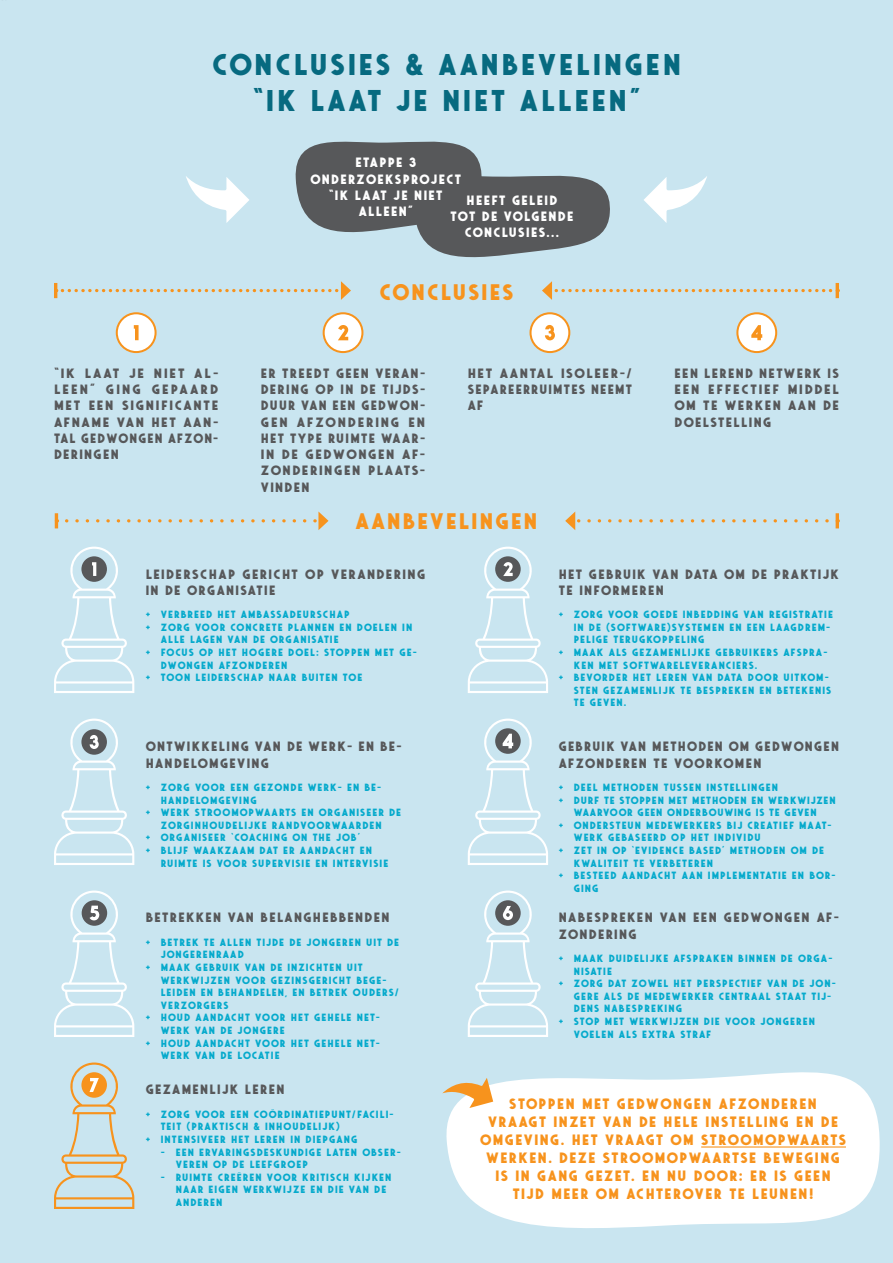
<style>
.page{position:relative;width:893px;height:1263px;background:#c9e5f0}
.page>*{position:absolute;margin:0;border:0;box-sizing:border-box;transform-origin:0 0}
.t1{font:700 30px/36px "Saveur Sans";letter-spacing:.1em;color:#076a80;text-align:center}
.t2{font:700 22.5px "Saveur Sans";letter-spacing:.1em;color:#f7931d}
.t3{font:700 15px/18px "Saveur Sans";letter-spacing:.1em;color:#f7931d;text-align:center}
.t4{font:700 13.5px/16.2px "Saveur Sans";letter-spacing:.1em;color:#57585a}
.t5{font:700 13.5px/16.2px "Saveur Sans";letter-spacing:.1em;color:#fff;text-align:center}
.t6{font:700 10.5px/12.6px "Saveur Sans";letter-spacing:.1em;color:#06aacc}
.t7{font:700 10.5px "Saveur Sans";letter-spacing:.08em;color:#06aacc}
</style>
<div class="page">
<svg style="left:0;top:0;width:17px;height:1px"></svg>
<div style="left:117px;top:313px;width:39px;height:39px;background:#fff;border-radius:50%"></div>
<div style="left:116px;top:312px;width:41px;height:41px;border:2px solid #f7931d;border-radius:50%"></div>
<svg style="left:134px;top:325px;width:5px;height:15px"></svg>
<div style="left:324px;top:313px;width:38px;height:39px;background:#fff;border-radius:50%"></div>
<div style="left:323px;top:312px;width:40px;height:41px;border:2px solid #f7931d;border-radius:50%"></div>
<svg style="left:338px;top:325px;width:10px;height:15px"></svg>
<div style="left:530px;top:313px;width:39px;height:39px;background:#fff;border-radius:50%"></div>
<div style="left:529px;top:312px;width:41px;height:41px;border:2px solid #f7931d;border-radius:50%"></div>
<svg style="left:545px;top:325px;width:10px;height:15px"></svg>
<div style="left:737px;top:313px;width:39px;height:39px;background:#fff;border-radius:50%"></div>
<div style="left:736px;top:312px;width:41px;height:41px;border:2px solid #f7931d;border-radius:50%"></div>
<svg style="left:751px;top:325px;width:11px;height:15px"></svg>
<svg style="left:186px;top:176px;width:63px;height:47px"></svg>
<svg style="left:643px;top:176px;width:64px;height:47px"></svg>
<svg style="left:293px;top:131px;width:320px;height:131px;background:#838e94"></svg>
<svg style="left:54px;top:890px;width:80px;height:147px;background:#cce3ec"></svg>
<svg style="left:468px;top:890px;width:80px;height:147px;background:#cce3ec"></svg>
<svg style="left:54px;top:1062px;width:80px;height:147px;background:#d1d7cb"></svg>
<svg style="left:468px;top:547px;width:80px;height:146px;background:#cce3ec"></svg>
<svg style="left:54px;top:547px;width:80px;height:146px;background:#cbe2eb"></svg>
<svg style="left:54px;top:718px;width:80px;height:147px;background:#cce3ec"></svg>
<svg style="left:468px;top:718px;width:80px;height:147px;background:#cce3ec"></svg>
<svg style="left:441px;top:1042px;width:439px;height:201px"></svg>
<hr style="left:701px;top:1146px;width:145px;height:1px;background:#f7931d">
<svg style="left:442px;top:1078px;width:51px;height:30px"></svg>
<hr style="left:55px;top:513px;width:3px;height:15px;background:#f7931d">
<svg style="left:67px;top:511px;width:261px;height:19px;background:#cbdfe3"></svg>
<hr style="left:836px;top:513px;width:3px;height:15px;background:#f7931d">
<svg style="left:565px;top:511px;width:262px;height:19px;background:#cbdfe3"></svg>
<hr style="left:836px;top:283px;width:3px;height:15px;background:#f7931d">
<svg style="left:542px;top:281px;width:289px;height:19px;background:#ccdede"></svg>
<hr style="left:54px;top:283px;width:3px;height:15px;background:#f7931d">
<svg style="left:56px;top:281px;width:295px;height:19px;background:#ccdede"></svg>
<h1 class="t1" style="left:212px;top:47px;width:470px">CONCLUSIES &amp; AANBEVELINGEN “IK LAAT JE NIET ALLEEN”</h1>
<p class="t5" style="left:311px;top:155px;width:152px">ETAPPE 3<br>ONDERZOEKSPROJECT “IK LAAT JE NIET<br>ALLEEN”</p>
<p class="t5" style="left:451px;top:192px;width:124px">HEEFT GELEID<br>TOT DE VOLGENDE<br>CONCLUSIES...</p>
<h2 class="t2" style="left:380px;top:280px;width:135px">CONCLUSIES</h2>
<p class="t4" style="left:54px;top:365px;width:166px;text-align:justify">“IK LAAT JE NIET AL-LEEN” GING GEPAARD MET EEN SIGNIFICANTE AFNAME VAN HET AAN-TAL GEDWONGEN AFZON-DERINGEN</p>
<p class="t4" style="left:261px;top:365px;width:166px;text-align:justify">ER TREEDT GEEN VERAN-DERING OP IN DE TIJDS-DUUR VAN EEN GEDWON-GEN AFZONDERING EN HET TYPE RUIMTE WAAR-IN DE GEDWONGEN AF-ZONDERINGEN PLAATS-VINDEN</p>
<p class="t4" style="left:468px;top:365px;width:166px;text-align:justify">HET AANTAL ISOLEER-/ SEPAREERRUIMTES NEEMT AF</p>
<p class="t4" style="left:675px;top:365px;width:166px;text-align:justify">EEN LEREND NETWERK IS EEN EFFECTIEF MIDDEL OM TE WERKEN AAN DE DOELSTELLING</p>
<h2 class="t2" style="left:356px;top:508px;width:183px">AANBEVELINGEN</h2>
<p class="t4" style="left:146px;top:566px;width:281px">LEIDERSCHAP GERICHT OP VERANDERING<br>IN DE ORGANISATIE</p>
<p class="t6" style="left:146px;top:608px;width:205px">+ VERBREED HET AMBASSADEURSCHAP</p>
<p class="t6" style="left:146px;top:621px;width:268px">+ ZORG VOOR CONCRETE PLANNEN EN DOELEN IN</p>
<p class="t6" style="left:161px;top:633px;width:179px">ALLE LAGEN VAN DE ORGANISATIE</p>
<p class="t6" style="left:146px;top:646px;width:272px">+ FOCUS OP HET HOGERE DOEL: STOPPEN MET GE-</p>
<p class="t6" style="left:161px;top:659px;width:128px">DWONGEN AFZONDEREN</p>
<p class="t6" style="left:146px;top:671px;width:218px">+ TOON LEIDERSCHAP NAAR BUITEN TOE</p>
<p class="t4" style="left:146px;top:739px;width:258px">ONTWIKKELING VAN DE WERK- EN BE-<br>HANDELOMGEVING</p>
<p class="t6" style="left:146px;top:781px;width:237px">+ ZORG VOOR EEN GEZONDE WERK- EN BE-</p>
<p class="t6" style="left:161px;top:794px;width:97px">HANDELOMGEVING</p>
<p class="t6" style="left:146px;top:806px;width:257px">+ WERK STROOMOPWAARTS EN ORGANISEER DE</p>
<p class="t6" style="left:161px;top:819px;width:223px">ZORGINHOUDELIJKE RANDVOORWAARDEN</p>
<p class="t6" style="left:146px;top:831px;width:216px">+ ORGANISEER ‘COACHING ON THE JOB’</p>
<p class="t6" style="left:146px;top:844px;width:228px">+ BLIJF WAAKZAAM DAT ER AANDACHT EN</p>
<p class="t6" style="left:161px;top:857px;width:229px">RUIMTE IS VOOR SUPERVISIE EN INTERVISIE</p>
<p class="t4" style="left:146px;top:910px;width:245px">BETREKKEN VAN BELANGHEBBENDEN</p>
<p class="t6" style="left:146px;top:936px;width:255px">+ BETREK TE ALLEN TIJDE DE JONGEREN UIT DE</p>
<p class="t6" style="left:161px;top:948px;width:85px">JONGERENRAAD</p>
<p class="t6" style="left:146px;top:961px;width:219px">+ MAAK GEBRUIK VAN DE INZICHTEN UIT</p>
<p class="t6" style="left:161px;top:974px;width:227px">WERKWIJZEN VOOR GEZINSGERICHT BEGE-</p>
<p class="t6" style="left:161px;top:986px;width:240px">LEIDEN EN BEHANDELEN, EN BETREK OUDERS/</p>
<p class="t6" style="left:161px;top:999px;width:69px">VERZORGERS</p>
<p class="t6" style="left:146px;top:1011px;width:236px">+ HOUD AANDACHT VOOR HET GEHELE NET-</p>
<p class="t6" style="left:161px;top:1024px;width:125px">WERK VAN DE JONGERE</p>
<p class="t6" style="left:146px;top:1037px;width:236px">+ HOUD AANDACHT VOOR HET GEHELE NET-</p>
<p class="t6" style="left:161px;top:1049px;width:120px">WERK VAN DE LOCATIE</p>
<p class="t4" style="left:559px;top:566px;width:282px">HET GEBRUIK VAN DATA OM DE PRAKTIJK<br>TE INFORMEREN</p>
<p class="t6" style="left:559px;top:608px;width:276px">+ ZORG VOOR GOEDE INBEDDING VAN REGISTRATIE</p>
<p class="t6" style="left:574px;top:621px;width:258px">IN DE (SOFTWARE)SYSTEMEN EN EEN LAAGDREM-</p>
<p class="t6" style="left:574px;top:633px;width:132px">PELIGE TERUGKOPPELING</p>
<p class="t6" style="left:559px;top:646px;width:270px">+ MAAK ALS GEZAMENLIJKE GEBRUIKERS AFSPRA-</p>
<p class="t6" style="left:574px;top:659px;width:185px">KEN MET SOFTWARELEVERANCIERS.</p>
<p class="t6" style="left:559px;top:671px;width:271px">+ BEVORDER HET LEREN VAN DATA DOOR UITKOM-</p>
<p class="t6" style="left:574px;top:684px;width:259px">STEN GEZAMENLIJK TE BESPREKEN EN BETEKENIS</p>
<p class="t6" style="left:574px;top:696px;width:54px">TE GEVEN.</p>
<p class="t4" style="left:559px;top:739px;width:282px">GEBRUIK VAN METHODEN OM GEDWONGEN<br>AFZONDEREN TE VOORKOMEN</p>
<p class="t6" style="left:559px;top:781px;width:221px">+ DEEL METHODEN TUSSEN INSTELLINGEN</p>
<p class="t7" style="left:559px;top:794px;width:278px">+ DURF TE STOPPEN MET METHODEN EN WERKWIJZEN</p>
<p class="t7" style="left:574px;top:807px;width:244px">WAARVOOR GEEN ONDERBOUWING IS TE GEVEN</p>
<p class="t6" style="left:559px;top:819px;width:274px">+ ONDERSTEUN MEDEWERKERS BIJ CREATIEF MAAT-</p>
<p class="t6" style="left:574px;top:831px;width:188px">WERK GEBASEERD OP HET INDIVIDU</p>
<p class="t6" style="left:559px;top:844px;width:267px">+ ZET IN OP ‘EVIDENCE BASED’ METHODEN OM DE</p>
<p class="t6" style="left:574px;top:857px;width:141px">KWALITEIT TE VERBETEREN</p>
<p class="t6" style="left:559px;top:869px;width:278px">+ BESTEED AANDACHT AAN IMPLEMENTATIE EN BOR-</p>
<p class="t6" style="left:574px;top:882px;width:26px">GING</p>
<p class="t4" style="left:559px;top:910px;width:282px">NABESPREKEN VAN EEN GEDWONGEN AF-<br>ZONDERING</p>
<p class="t6" style="left:559px;top:952px;width:275px">+ MAAK DUIDELIJKE AFSPRAKEN BINNEN DE ORGA-</p>
<p class="t6" style="left:574px;top:965px;width:40px">NISATIE</p>
<p class="t6" style="left:559px;top:977px;width:278px">+ ZORG DAT ZOWEL HET PERSPECTIEF VAN DE JON-</p>
<p class="t6" style="left:574px;top:990px;width:259px">GERE ALS DE MEDEWERKER CENTRAAL STAAT TIJ-</p>
<p class="t6" style="left:574px;top:1002px;width:110px">DENS NABESPREKING</p>
<p class="t6" style="left:559px;top:1015px;width:258px">+ STOP MET WERKWIJZEN DIE VOOR JONGEREN</p>
<p class="t6" style="left:574px;top:1028px;width:139px">VOELEN ALS EXTRA STRAF</p>
<p class="t4" style="left:146px;top:1082px;width:140px">GEZAMENLIJK LEREN</p>
<p class="t6" style="left:146px;top:1108px;width:249px">+ ZORG VOOR EEN COÖRDINATIEPUNT/FACILI-</p>
<p class="t6" style="left:161px;top:1120px;width:181px">TEIT (PRAKTISCH &amp; INHOUDELIJK)</p>
<p class="t6" style="left:146px;top:1133px;width:213px">+ INTENSIVEER HET LEREN IN DIEPGANG</p>
<p class="t6" style="left:176px;top:1146px;width:227px;text-indent:-15px">- EEN ERVARINGSDESKUNDIGE LATEN OBSER-<br>VEREN OP DE LEEFGROEP</p>
<p class="t6" style="left:176px;top:1171px;width:217px;text-indent:-15px">- RUIMTE CREËREN VOOR KRITISCH KIJKEN<br>NAAR EIGEN WERKWIJZE EN DIE VAN DE<br>ANDEREN</p>
<h3 class="t3" style="left:480px;top:1095px;width:367px">STOPPEN MET GEDWONGEN AFZONDEREN VRAAGT INZET VAN DE HELE INSTELLING EN DE OMGEVING. HET VRAAGT OM STROOMOPWAARTS WERKEN. DEZE STROOMOPWAARTSE BEWEGING IS IN GANG GEZET. EN NU DOOR: ER IS GEEN TIJD MEER OM ACHTEROVER TE LEUNEN!</h3>
</div>
